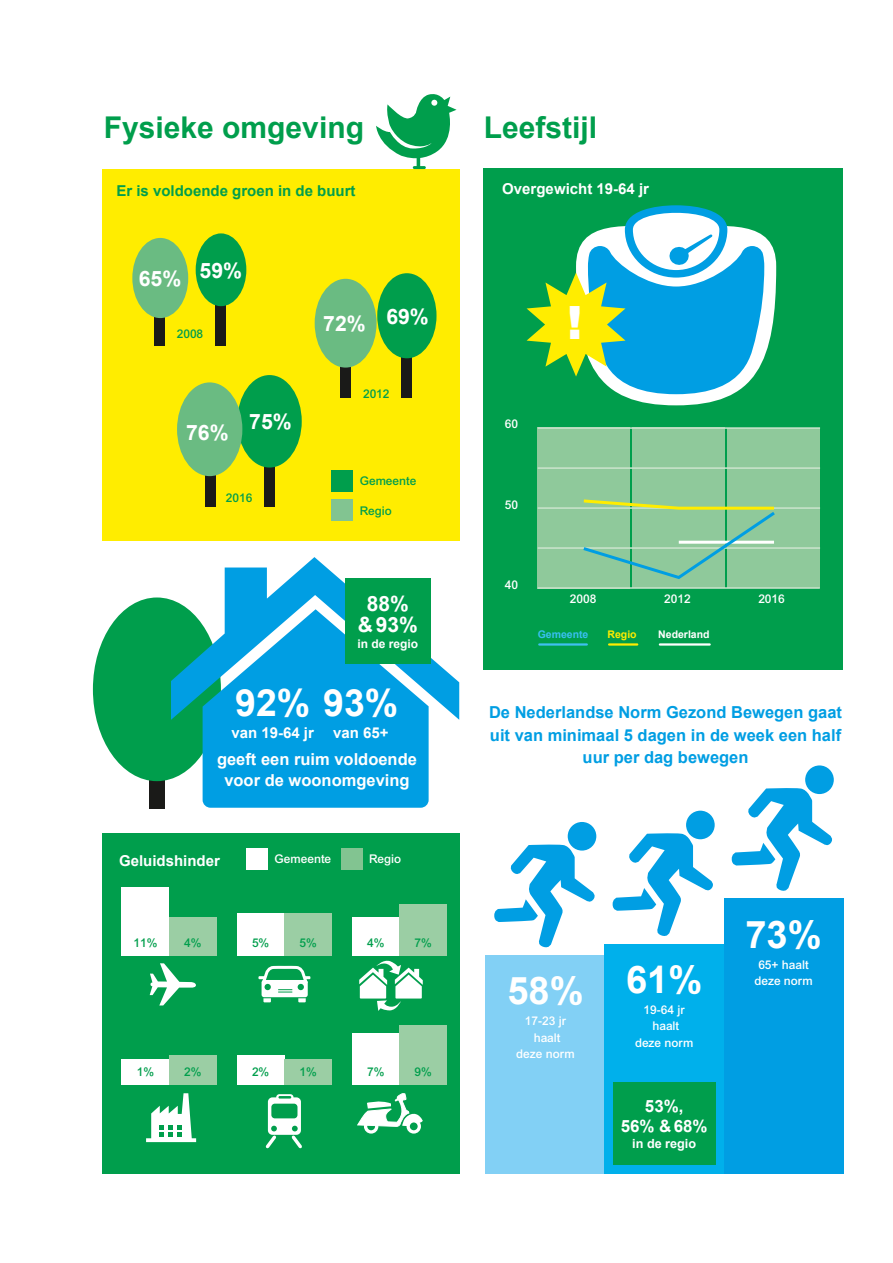
<style>
.page{position:relative;width:893px;height:1263px;background:#fff}
.page>*{position:absolute;margin:0;border:0;box-sizing:border-box;transform-origin:0 0}
.t1{font:900 45.9px "Arial";color:#fff}
.t2{font:700 38.1px "Arial";color:#fff}
.t3{font:700 37.5px "Arial";color:#fff}
.t4{font:700 30px "Arial";color:#009e4c}
.t5{font:700 21.3px "Arial";color:#fff}
.t6{font:700 21px/21.3px "Arial";color:#fff;text-align:center}
.t7{font:700 16.95px/20px "Arial";color:#fff;text-align:center}
.t8{font:700 16.5px/22.5px "Arial";color:#009ee3;text-align:center}
.t9{font:700 16.5px/21px "Arial";color:#fff;text-align:center}
.t10{font:700 15px "Arial";color:#fff}
.t11{font:700 15px "Arial";color:#009e4c}
.t12{font:700 12.6px "Arial";color:#fff}
.t13{font:500 12px/16.5px "Arial";color:#fff;text-align:center}
.t14{font:500 12px "Arial";color:#009e4c}
.t15{font:700 12px "Arial";color:#fff}
.t16{font:700 10.5px "Arial";color:#fff}
.t17{font:700 10.5px "Arial";color:#38bff0}
.t18{font:700 10.5px "Arial";color:#ffed00}
</style>
<div class="page">
<div style="left:484px;top:168px;width:359px;height:502px;background:#009e4c"></div>
<div style="left:102px;top:169px;width:357px;height:371px;background:#ffed00"></div>
<div style="left:402px;top:357px;width:10px;height:41px;background:#1a1a18"></div>
<div style="left:216px;top:305px;width:10px;height:41px;background:#1a1a18"></div>
<div style="left:264px;top:465px;width:11px;height:41px;background:#1a1a18"></div>
<div style="left:149px;top:774px;width:16px;height:35px;background:#1a1a18"></div>
<div style="left:93px;top:597px;width:128px;height:184px;background:#009e4c;border-radius:50%"></div>
<svg style="left:376px;top:94px;width:81px;height:75px"></svg>
<svg style="left:171px;top:557px;width:288px;height:163px"></svg>
<svg style="left:203px;top:609px;width:226px;height:199px;background:#11a4e3"></svg>
<div style="left:568px;top:822px;width:28px;height:28px;background:#009ee3;border-radius:50%"></div>
<svg style="left:494px;top:844px;width:101px;height:104px"></svg>
<div style="left:686px;top:811px;width:29px;height:28px;background:#009ee3;border-radius:50%"></div>
<svg style="left:612px;top:833px;width:101px;height:103px"></svg>
<div style="left:805px;top:765px;width:29px;height:29px;background:#009ee3;border-radius:50%"></div>
<svg style="left:731px;top:787px;width:101px;height:104px"></svg>
<div style="left:377px;top:273px;width:59px;height:85px;background:#009e4c;border-radius:50%"></div>
<div style="left:196px;top:233px;width:50px;height:73px;background:#009e4c;border-radius:50%"></div>
<div style="left:237px;top:375px;width:65px;height:92px;background:#009e4c;border-radius:50%"></div>
<div style="left:103px;top:833px;width:357px;height:341px;background:#009e4c"></div>
<div style="left:276px;top:1094px;width:18px;height:6px;background:#fff;border-radius:3px"></div>
<svg style="left:265px;top:1096px;width:37px;height:53px"></svg>
<svg style="left:150px;top:963px;width:46px;height:42px"></svg>
<div style="left:262px;top:980px;width:46px;height:17px;background:#fff;border-radius:3px"></div>
<svg style="left:263px;top:998px;width:8px;height:4px"></svg>
<svg style="left:298px;top:998px;width:8px;height:4px"></svg>
<svg style="left:258px;top:955px;width:52px;height:37px"></svg>
<svg style="left:359px;top:960px;width:64px;height:51px"></svg>
<svg style="left:357px;top:1093px;width:66px;height:41px"></svg>
<svg style="left:146px;top:1093px;width:50px;height:49px"></svg>
<div style="left:247px;top:849px;width:21px;height:21px;background:#fff"></div>
<div style="left:341px;top:849px;width:21px;height:21px;background:#82c491"></div>
<div style="left:122px;top:887px;width:47px;height:68px;background:#fff"></div>
<div style="left:122px;top:1059px;width:47px;height:25px;background:#fff"></div>
<div style="left:237px;top:913px;width:47px;height:42px;background:#fff"></div>
<div style="left:237px;top:1054px;width:47px;height:30px;background:#fff"></div>
<div style="left:352px;top:917px;width:47px;height:38px;background:#fff"></div>
<div style="left:352px;top:1033px;width:47px;height:51px;background:#fff"></div>
<div style="left:169px;top:917px;width:47px;height:38px;background:#9bcea4"></div>
<div style="left:169px;top:1054px;width:47px;height:30px;background:#9bcea4"></div>
<div style="left:284px;top:913px;width:48px;height:42px;background:#9bcea4"></div>
<div style="left:284px;top:1059px;width:48px;height:25px;background:#9bcea4"></div>
<div style="left:399px;top:904px;width:48px;height:51px;background:#9bcea4"></div>
<div style="left:399px;top:1025px;width:48px;height:59px;background:#9bcea4"></div>
<div style="left:486px;top:955px;width:119px;height:219px;background:#82d0f5"></div>
<div style="left:604px;top:944px;width:120px;height:230px;background:#00b0eb"></div>
<div style="left:724px;top:899px;width:119px;height:275px;background:#009ee3"></div>
<svg style="left:527px;top:205px;width:249px;height:200px"></svg>
<div style="left:332px;top:470px;width:21px;height:21px;background:#009e4c"></div>
<div style="left:332px;top:500px;width:21px;height:21px;background:#82c491"></div>
<hr style="left:539px;top:643px;width:48px;height:3px;background:#3fc0f0">
<hr style="left:609px;top:643px;width:28px;height:3px;background:#ffed00">
<hr style="left:660px;top:643px;width:50px;height:3px;background:#fff">
<div style="left:538px;top:427px;width:92px;height:161px;background:#8fc99b"></div>
<div style="left:632px;top:427px;width:93px;height:161px;background:#8fc99b"></div>
<div style="left:728px;top:428px;width:92px;height:159px;background:#8fc99b"></div>
<hr style="left:538px;top:427px;width:282px;height:2px;background:#cbe4cd">
<hr style="left:538px;top:467px;width:282px;height:2px;background:#cbe4cd">
<hr style="left:538px;top:507px;width:282px;height:2px;background:#cbe4cd">
<hr style="left:538px;top:547px;width:282px;height:2px;background:#cbe4cd">
<hr style="left:538px;top:587px;width:282px;height:2px;background:#cbe4cd">
<svg style="left:580px;top:498px;width:198px;height:83px"></svg>
<div style="left:345px;top:579px;width:85px;height:85px;background:#009e4c"></div>
<div style="left:341px;top:357px;width:10px;height:41px;background:#1a1a18"></div>
<div style="left:155px;top:305px;width:10px;height:41px;background:#1a1a18"></div>
<div style="left:205px;top:465px;width:11px;height:41px;background:#1a1a18"></div>
<div style="left:315px;top:279px;width:62px;height:89px;background:#6abb82;border-radius:50%"></div>
<div style="left:132px;top:238px;width:56px;height:80px;background:#6abb82;border-radius:50%"></div>
<div style="left:177px;top:382px;width:65px;height:94px;background:#6abb82;border-radius:50%"></div>
<div style="left:613px;top:1082px;width:102px;height:83px;background:#009e4c"></div>
<h3 class="t4" style="left:104px;top:108px;width:262px">Fysieke omgeving</h3>
<h3 class="t4" style="left:484px;top:108px;width:115px">Leefstijl</h3>
<p class="t11" style="left:116px;top:180px;width:241px">Er is voldoende groen in de buurt</p>
<p class="t10" style="left:502px;top:179px;width:148px">Overgewicht 19-64 jr</p>
<h3 class="t5" style="left:139px;top:264px;width:44px">65%</h3>
<h3 class="t5" style="left:200px;top:256px;width:44px">59%</h3>
<p class="t14" style="left:177px;top:327px;width:28px">2008</p>
<h3 class="t5" style="left:186px;top:418px;width:44px">76%</h3>
<h3 class="t5" style="left:249px;top:407px;width:44px">75%</h3>
<p class="t14" style="left:226px;top:490px;width:28px">2016</p>
<h3 class="t5" style="left:323px;top:309px;width:44px">72%</h3>
<h3 class="t5" style="left:386px;top:302px;width:44px">69%</h3>
<p class="t14" style="left:363px;top:387px;width:28px">2012</p>
<p class="t14" style="left:360px;top:474px;width:58px">Gemeente</p>
<p class="t14" style="left:360px;top:503px;width:33px">Regio</p>
<h3 class="t6" style="left:358px;top:593px;width:62px">88% &amp; 93%</h3>
<p class="t15" style="left:357px;top:635px;width:62px">in de regio</p>
<h3 class="t3" style="left:235px;top:678px;width:165px">92% 93%</h3>
<p class="t10" style="left:231px;top:723px;width:84px">van 19-64 jr</p>
<p class="t10" style="left:333px;top:723px;width:57px">van 65+</p>
<h3 class="t9" style="left:217px;top:749px;width:201px">geeft een ruim voldoende voor de woonomgeving</h3>
<p class="t10" style="left:119px;top:851px;width:102px">Geluidshinder</p>
<p class="t13" style="left:274px;top:851px;width:58px">Gemeente</p>
<p class="t13" style="left:369px;top:851px;width:33px">Regio</p>
<p class="t14" style="left:134px;top:936px;width:25px">11%</p>
<p class="t14" style="left:184px;top:936px;width:19px">4%</p>
<p class="t14" style="left:252px;top:936px;width:19px">5%</p>
<p class="t14" style="left:299px;top:936px;width:19px">5%</p>
<p class="t14" style="left:367px;top:936px;width:19px">4%</p>
<p class="t14" style="left:415px;top:936px;width:19px">7%</p>
<p class="t14" style="left:137px;top:1064px;width:19px">1%</p>
<p class="t14" style="left:184px;top:1064px;width:19px">2%</p>
<p class="t14" style="left:252px;top:1064px;width:19px">2%</p>
<p class="t14" style="left:299px;top:1064px;width:19px">1%</p>
<p class="t14" style="left:367px;top:1064px;width:19px">7%</p>
<p class="t14" style="left:415px;top:1064px;width:19px">9%</p>
<h1 class="t1" style="left:567px;top:289px;width:17px">!</h1>
<p class="t13" style="left:505px;top:416px;width:15px">60</p>
<p class="t13" style="left:505px;top:496px;width:15px">50</p>
<p class="t13" style="left:505px;top:576px;width:15px">40</p>
<p class="t13" style="left:570px;top:591px;width:28px">2008</p>
<p class="t13" style="left:664px;top:591px;width:28px">2012</p>
<p class="t13" style="left:758px;top:591px;width:28px">2016</p>
<p class="t17" style="left:538px;top:627px;width:52px">Gemeente</p>
<p class="t18" style="left:607px;top:627px;width:31px">Regio</p>
<p class="t16" style="left:658px;top:627px;width:53px">Nederland</p>
<h3 class="t8" style="left:489px;top:702px;width:355px">De Nederlandse Norm Gezond Bewegen gaat uit van minimaal 5 dagen in de week een half uur per dag bewegen</h3>
<h2 class="t2" style="left:507px;top:966px;width:78px">58%</h2>
<p class="t13" style="left:516px;top:1012px;width:60px">17-23 jr haalt<br>deze norm</p>
<h2 class="t2" style="left:626px;top:954px;width:78px">61%</h2>
<p class="t13" style="left:635px;top:1001px;width:60px">19-64 jr haalt<br>deze norm</p>
<h3 class="t7" style="left:621px;top:1096px;width:88px">53%,<br>56% &amp; 68%</h3>
<p class="t12" style="left:632px;top:1135px;width:65px">in de regio</p>
<h2 class="t2" style="left:745px;top:909px;width:78px">73%</h2>
<p class="t13" style="left:754px;top:956px;width:60px">65+ haalt deze norm</p>
</div>
